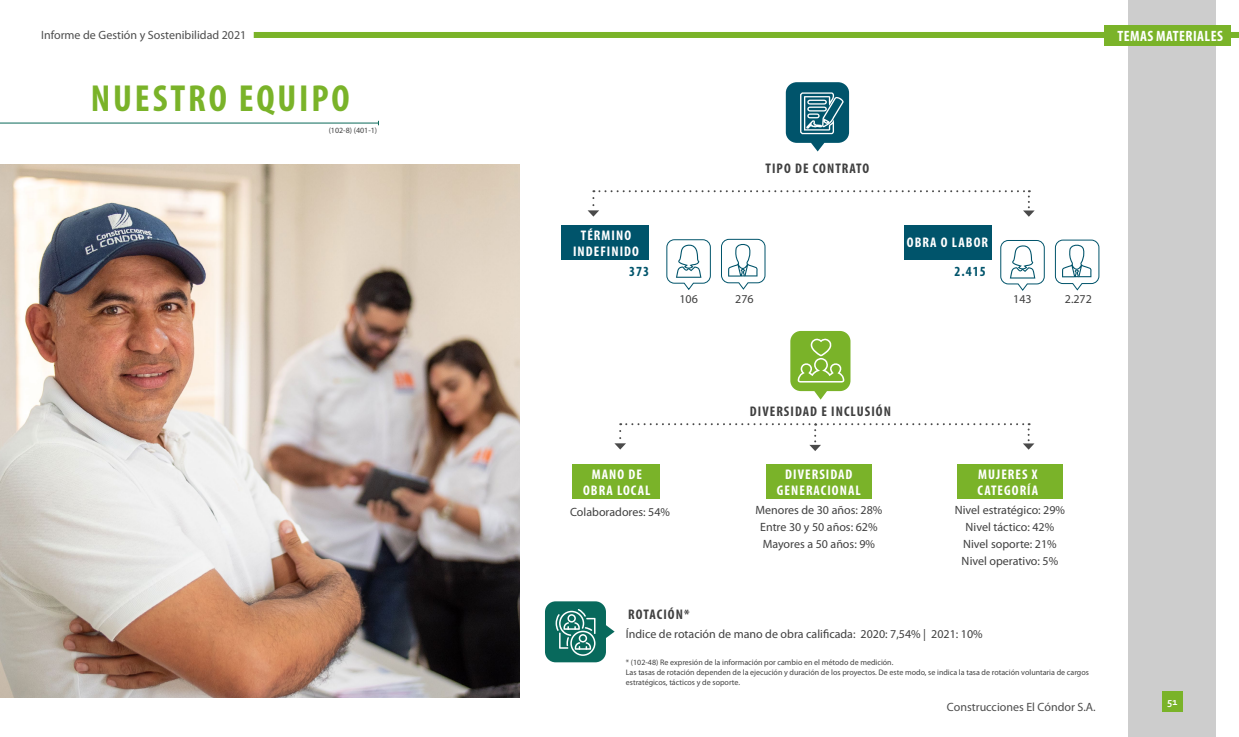
<style>
.page{position:relative;width:1239px;height:737px;background:#fff}
.page>*{position:absolute;margin:0;border:0;box-sizing:border-box;transform-origin:0 0}
.t1{font:700 condensed 37.8px "Myriad Pro";letter-spacing:.075em;color:#7ab329}
.t2{font:700 condensed 15px "Myriad Pro";letter-spacing:.03em;color:#fff}
.t3{font:700 condensed 14px/16px "Myriad Pro";letter-spacing:.075em;color:#fff;text-align:center}
.t4{font:700 condensed 14px "Myriad Pro";letter-spacing:.075em;color:#404040}
.t5{font:700 condensed 14px "Myriad Pro";letter-spacing:.075em;color:#00546b}
.t6{font:12px/17px "Myriad Pro";color:#404040;text-align:center}
.t7{font:12px "Myriad Pro";color:#4d4d4d}
.t8{font:700 10.5px "Corbel";color:#fff}
.t9{font:8px/10px "Myriad Pro";color:#404040}
</style>
<div class="page">
<div style="left:1128px;top:0;width:88px;height:737px;background:#cdcdcd"></div>
<div style="left:254px;top:32px;width:985px;height:6px;background:#7ab329"></div>
<div style="left:1162px;top:691px;width:21px;height:21px;background:#7ab329"></div>
<div style="left:1104px;top:25px;width:126px;height:21px;background:#7ab329"></div>
<div style="left:561px;top:225px;width:88px;height:34px;background:#00546b"></div>
<div style="left:572px;top:465px;width:88px;height:34px;background:#7ab329"></div>
<div style="left:766px;top:465px;width:106px;height:34px;background:#7ab329"></div>
<div style="left:957px;top:465px;width:106px;height:34px;background:#7ab329"></div>
<div style="left:903px;top:225px;width:88px;height:34px;background:#00546b"></div>
<hr style="left:0;top:123px;width:378px;height:1px;background:#0a6959">
<svg style="left:587px;top:190px;width:447px;height:27px"></svg>
<svg style="left:666px;top:239px;width:45px;height:51px"></svg>
<svg style="left:1000px;top:240px;width:45px;height:51px"></svg>
<svg style="left:721px;top:238px;width:45px;height:52px"></svg>
<svg style="left:1054px;top:239px;width:46px;height:52px"></svg>
<svg style="left:786px;top:82px;width:63px;height:69px"></svg>
<svg style="left:790px;top:331px;width:60px;height:69px"></svg>
<svg style="left:545px;top:601px;width:69px;height:61px"></svg>
<svg style="left:614px;top:423px;width:420px;height:28px"></svg>
<img style="left:0;top:164px;width:519px;height:533px">
<h3 class="t7" style="left:41px;top:28px;width:207px">Informe de Gestión y Sostenibilidad 2021</h3>
<h2 class="t2" style="left:1117px;top:27px;width:107px">TEMAS MATERIALES</h2>
<h1 class="t1" style="left:91px;top:74px;width:260px">NUESTRO EQUIPO</h1>
<p class="t9" style="left:329px;top:125px;width:50px">(102-8) (401-1)</p>
<h3 class="t3" style="left:573px;top:227px;width:67px">TÉRMINO<br>INDEFINIDO</h3>
<h3 class="t5" style="left:629px;top:263px;width:21px">373</h3>
<h3 class="t4" style="left:765px;top:159px;width:105px">TIPO DE CONTRATO</h3>
<h3 class="t3" style="left:907px;top:235px;width:83px">OBRA O LABOR</h3>
<h3 class="t5" style="left:954px;top:263px;width:33px">2.415</h3>
<h3 class="t6" style="left:679px;top:290px;width:20px">106</h3>
<h3 class="t6" style="left:735px;top:290px;width:20px">276</h3>
<h3 class="t6" style="left:1013px;top:291px;width:20px">143</h3>
<h3 class="t6" style="left:1065px;top:291px;width:29px">2.272</h3>
<h3 class="t4" style="left:750px;top:402px;width:142px">DIVERSIDAD E INCLUSIÓN</h3>
<h3 class="t3" style="left:583px;top:466px;width:69px">MANO DE<br>OBRA LOCAL</h3>
<h3 class="t3" style="left:777px;top:466px;width:85px">DIVERSIDAD<br>GENERACIONAL</h3>
<h3 class="t3" style="left:977px;top:466px;width:62px;text-align:left">MUJERES X<br>CATEGORÍA</h3>
<h3 class="t6" style="left:570px;top:504px;width:101px">Colaboradores: 54%</h3>
<h3 class="t6" style="left:755px;top:501px;width:128px">Menores de 30 años: 28%<br>Entre 30 y 50 años: 62%<br>Mayores a 50 años: 9%</h3>
<h3 class="t6" style="left:955px;top:501px;width:112px">Nivel estratégico: 29%<br>Nivel táctico: 42%<br>Nivel soporte: 21%<br>Nivel operativo: 5%</h3>
<h3 class="t4" style="left:628px;top:606px;width:63px">ROTACIÓN*</h3>
<h3 class="t6" style="left:626px;top:625px;width:358px">Índice de rotación de mano de obra calificada: 2020: 7,54% | 2021: 10%</h3>
<p class="t9" style="left:626px;top:657px;width:465px">* (102-48) Re expresión de la información por cambio en el método de medición.<br>Las tasas de rotación dependen de la ejecución y duración de los proyectos. De este modo, se indica la tasa de rotación voluntaria de cargos estratégicos, tácticos y de soporte.</p>
<h3 class="t7" style="left:947px;top:699px;width:150px">Construcciones El Cóndor S.A.</h3>
<h3 class="t8" style="left:1167px;top:695px;width:12px">51</h3>
</div>
